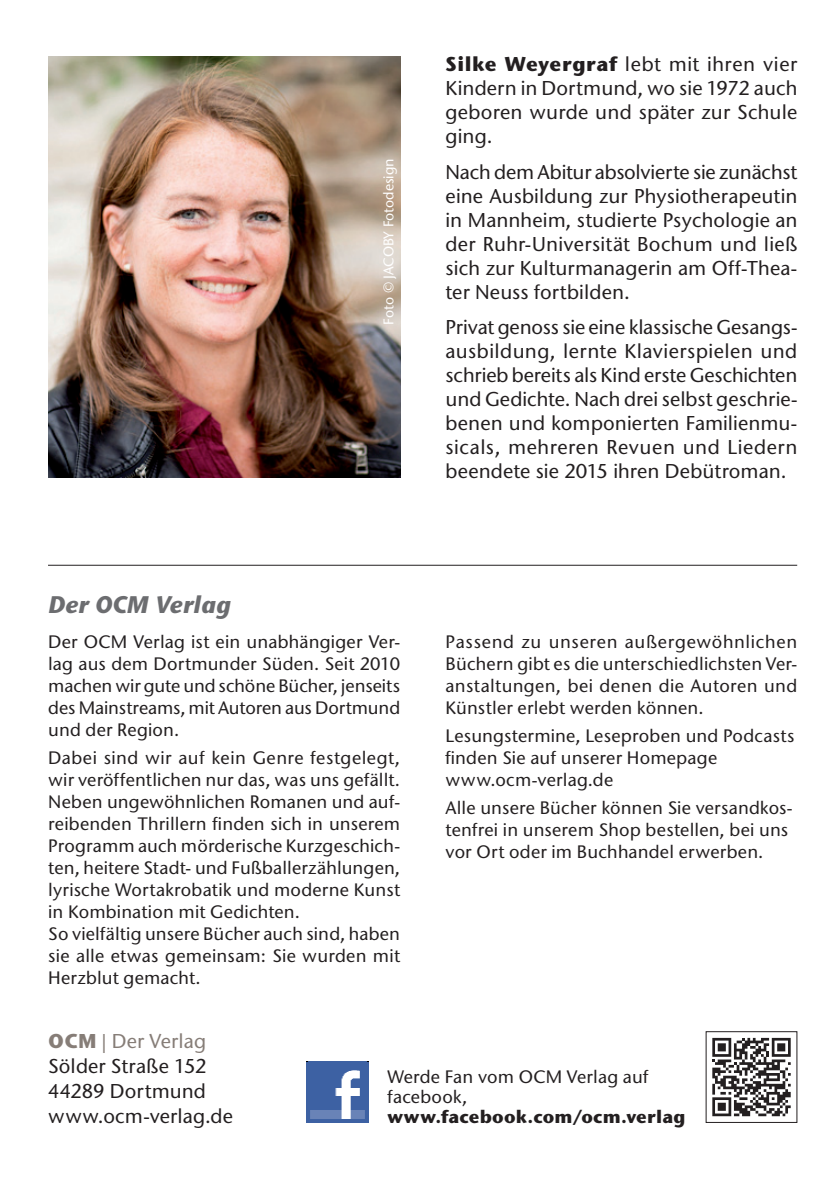
<style>
.page{position:relative;width:840px;height:1191px;background:#fff}
.page>*{position:absolute;margin:0;border:0;box-sizing:border-box;transform-origin:0 0}
.t1{font:italic 700 24px "Stone Sans ITC Std";letter-spacing:.005em;color:#6c6d70}
.t2{font:500 20px/24px "Stone Sans ITC Std";letter-spacing:.005em;color:#231f20;text-align:justify}
.t3{font:500 18px/22px "Stone Sans ITC Std";letter-spacing:.01em;color:#231f20}
.t4{font:700 18px "Stone Sans ITC Std";letter-spacing:.01em;color:#231f20}
.t5{font:500 14px "Stone Sans ITC Std";color:#fff}
.s1{font-weight:700}
.s2{font-weight:700;color:#867d77}
.s3{color:#867d77}
</style>
<div class="page">
<img style="left:48px;top:56px;width:352px;height:421px">
<svg style="left:712px;top:1038px;width:78px;height:78px"></svg>
<div style="left:705px;top:1031px;width:92px;height:92px;border:1px solid #231f20"></div>
<img style="left:306px;top:1061px;width:62px;height:62px">
<hr style="left:48px;top:565px;width:748px;height:1px;background:#231f20">
<p class="t5" style="left:379px;top:325px;width:168px;rotate:-90deg">Foto © JACOBY Fotodesign</p>
<p class="t2" style="left:445px;top:52px;width:353px"><span class="s1">Silke Weyergraf</span> lebt mit ihren vier Kindern in Dortmund, wo sie 1972 auch geboren wurde und später zur Schule ging.</p>
<p class="t2" style="left:445px;top:160px;width:353px">Nach dem Abitur absolvierte sie zunächst eine Ausbildung zur Physiotherapeutin in Mannheim, studierte Psychologie an der Ruhr- Universität Bochum und ließ sich zur Kulturmanagerin am Off-Thea&shy;ter Neuss fortbilden.</p>
<p class="t2" style="left:445px;top:315px;width:353px">Privat genoss sie eine klassische Gesangs&shy;ausbildung, lernte Klavierspielen und schrieb bereits als Kind erste Geschichten und Gedichte. Nach drei selbst geschrie&shy;benen und komponierten Familienmu&shy;sicals, mehreren Revuen und Liedern beendete sie 2015 ihren Debütroman.</p>
<h1 class="t1" style="left:48px;top:590px;width:184px">Der OCM Verlag</h1>
<p class="t3" style="left:48px;top:631px;width:353px;text-align:justify">Der OCM Verlag ist ein unabhängiger Ver&shy;lag aus dem Dortmunder Süden. Seit 2010 machen wir gute und schöne Bücher, jenseits des Mainstreams, mit Autoren aus Dortmund und der Region.</p>
<p class="t3" style="left:48px;top:746px;width:353px">Dabei sind wir auf kein Genre festgelegt, wir veröffentlichen nur das, was uns gefällt.<br>Neben ungewöhnlichen Romanen und auf&shy;reibenden Thrillern finden sich in unserem Programm auch mörderische Kurzgeschich&shy;ten, heitere Stadt- und Fußballerzählungen, lyrische Wortakrobatik und moderne Kunst in Kombination mit Gedichten.<br>So vielfältig unsere Bücher auch sind, haben sie alle etwas gemeinsam: Sie wurden mit Herzblut gemacht.</p>
<p class="t3" style="left:445px;top:631px;width:353px;text-align:justify">Passend zu unseren außergewöhnlichen Büchern gibt es die unterschiedlichsten Ver&shy;anstaltungen, bei denen die Autoren und Künstler erlebt werden können.</p>
<p class="t3" style="left:445px;top:724px;width:350px">Lesungstermine, Leseproben und Podcasts finden Sie auf unserer Homepage www.ocm-verlag.de</p>
<p class="t3" style="left:445px;top:796px;width:348px">Alle unsere Bücher können Sie versandkos&shy;tenfrei in unserem Shop bestellen, bei uns vor Ort oder im Buchhandel erwerben.</p>
<p class="t2" style="left:48px;top:1028px;width:186px;line-height:25px;text-align:left"><span class="s2">OCM</span> <span class="s3">| Der Verlag<br></span>Sölder Straße 152<br>44289 Dortmund www.ocm-verlag.de</p>
<p class="t3" style="left:387px;top:1066px;width:262px;line-height:20px">Werde Fan vom OCM Verlag auf facebook,</p>
<p class="t4" style="left:387px;top:1105px;width:299px">www.facebook.com/ocm.verlag</p>
</div>
